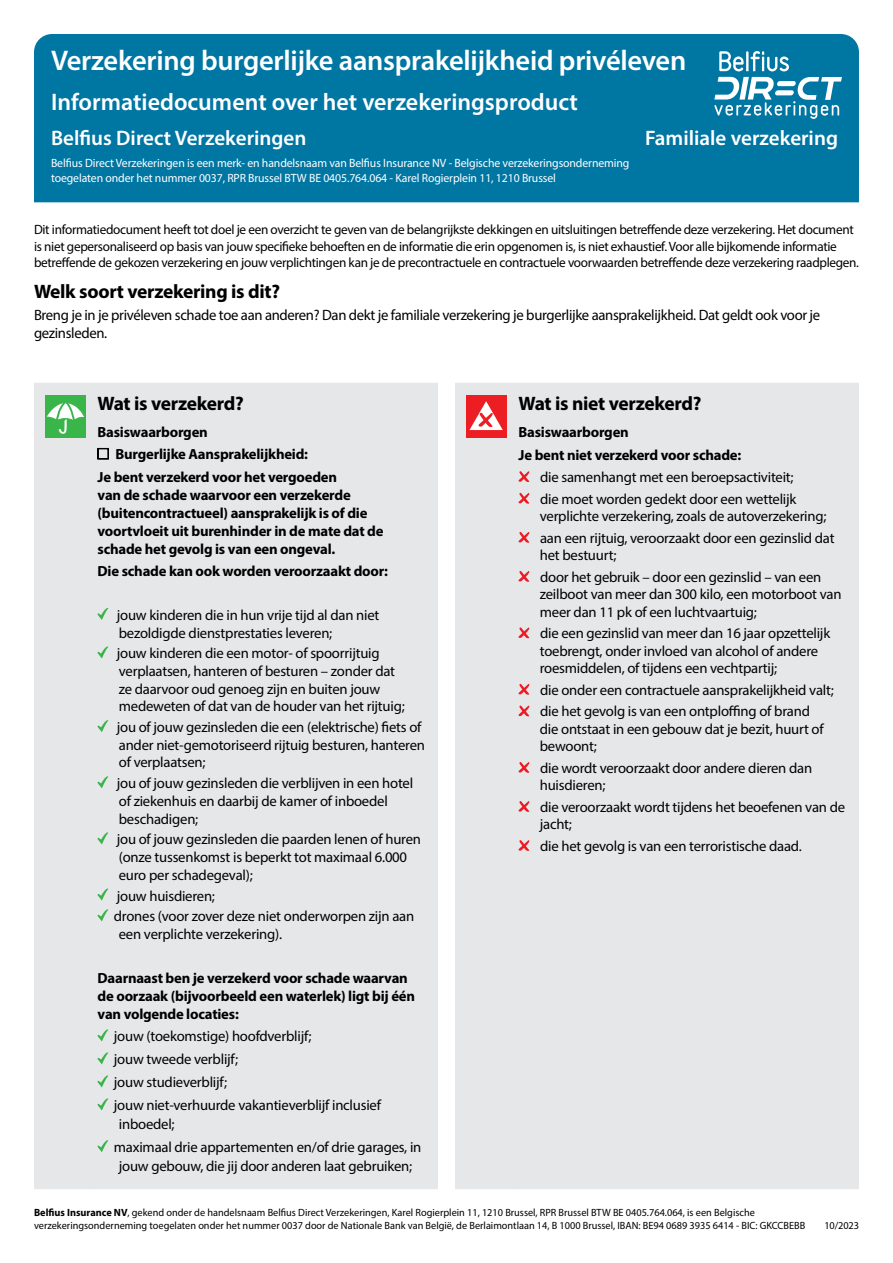
<style>
.page{position:relative;width:893px;height:1263px;background:#fff}
.page>*{position:absolute;margin:0;border:0;box-sizing:border-box;transform-origin:0 0}
.t1{font:600 28.5px "Myriad Pro";letter-spacing:-.01em;color:#fff}
.t2{font:600 24px "Myriad Pro";color:#fff}
.t3{font:600 21px "Myriad Pro";color:#fff}
.t4{font:700 19.5px "Myriad Pro";letter-spacing:-.015em;color:#000}
.t5{font:15px/18px "Myriad Pro";letter-spacing:-.025em;color:#000}
.t6{font:14.7px/17.7px "Myriad Pro";letter-spacing:-.015em;color:#000}
.t7{font:700 14.7px/18px "Myriad Pro";letter-spacing:-.015em;color:#000}
.t8{font:13.5px/16.2px "Myriad Pro";letter-spacing:-.025em;color:#000}
.t9{font:12px/14.4px "Myriad Pro";letter-spacing:-.01em;color:#fff}
.t10{font:10.5px/12.6px "Myriad Pro";color:#000}
.s1{font-weight:700}
</style>
<div class="page">
<div style="left:34px;top:34px;width:825px;height:168px;background:#0076a3"></div>
<div style="left:34px;top:383px;width:825px;height:806px;background:#e6e7e8"></div>
<div style="left:45px;top:395px;width:41px;height:43px;background:#39b54a"></div>
<svg style="left:46px;top:399px;width:38px;height:35px"></svg>
<svg style="left:97px;top:448px;width:12px;height:11px"></svg>
<svg style="left:97px;top:608px;width:11px;height:12px"></svg>
<svg style="left:97px;top:646px;width:11px;height:12px"></svg>
<svg style="left:97px;top:720px;width:11px;height:12px"></svg>
<svg style="left:97px;top:776px;width:11px;height:12px"></svg>
<svg style="left:97px;top:832px;width:11px;height:12px"></svg>
<svg style="left:97px;top:888px;width:11px;height:12px"></svg>
<svg style="left:97px;top:909px;width:11px;height:12px"></svg>
<svg style="left:97px;top:1029px;width:11px;height:12px"></svg>
<svg style="left:97px;top:1052px;width:11px;height:12px"></svg>
<svg style="left:97px;top:1075px;width:11px;height:12px"></svg>
<svg style="left:97px;top:1098px;width:11px;height:12px"></svg>
<svg style="left:97px;top:1140px;width:11px;height:12px"></svg>
<div style="left:466px;top:395px;width:41px;height:43px;background:#ed1d24"></div>
<svg style="left:469px;top:401px;width:34px;height:29px"></svg>
<svg style="left:519px;top:471px;width:10px;height:11px"></svg>
<svg style="left:519px;top:493px;width:10px;height:11px"></svg>
<svg style="left:519px;top:532px;width:10px;height:11px"></svg>
<svg style="left:519px;top:571px;width:10px;height:11px"></svg>
<svg style="left:519px;top:627px;width:10px;height:11px"></svg>
<svg style="left:519px;top:684px;width:10px;height:11px"></svg>
<svg style="left:519px;top:705px;width:10px;height:11px"></svg>
<svg style="left:519px;top:762px;width:10px;height:11px"></svg>
<svg style="left:519px;top:801px;width:10px;height:11px"></svg>
<svg style="left:519px;top:840px;width:10px;height:11px"></svg>
<svg style="left:719px;top:51px;width:70px;height:20px"></svg>
<svg style="left:714px;top:77px;width:128px;height:42px"></svg>
<h1 class="t1" style="left:51px;top:43px;width:637px">Verzekering burgerlijke aansprakelijkheid privéleven</h1>
<h2 class="t2" style="left:51px;top:86px;width:528px">Informatiedocument over het verzekeringsproduct</h2>
<h3 class="t3" style="left:51px;top:124px;width:257px">Belfius Direct Verzekeringen</h3>
<h3 class="t3" style="left:645px;top:124px;width:194px">Familiale verzekering</h3>
<p class="t9" style="left:51px;top:156px;width:580px">Belfius Direct Verzekeringen is een merk- en handelsnaam van Belfius Insurance NV - Belgische verzekeringsonderneming toegelaten onder het nummer 0037, RPR Brussel BTW BE 0405.764.064 - Karel Rogierplein 11, 1210 Brussel</p>
<p class="t8" style="left:34px;top:222px;width:826px">Dit informatiedocument heeft tot doel je een overzicht te geven van de belangrijkste dekkingen en uitsluitingen betreffende deze verzekering. Het document is niet gepersonaliseerd op basis van jouw specifieke behoeften en de informatie die erin opgenomen is, is niet exhaustief. Voor alle bijkomende informatie betreffende de gekozen verzekering en jouw verplichtingen kan je de precontractuele en contractuele voorwaarden betreffende deze verzekering raadplegen.</p>
<h3 class="t4" style="left:34px;top:279px;width:247px">Welk soort verzekering is dit?</h3>
<p class="t5" style="left:34px;top:306px;width:788px">Breng je in je privéleven schade toe aan anderen? Dan dekt je familiale verzekering je burgerlijke aansprakelijkheid. Dat geldt ook voor je gezinsleden.</p>
<h3 class="t4" style="left:98px;top:391px;width:148px">Wat is verzekerd?</h3>
<p class="t7" style="left:98px;top:423px;width:112px">Basiswaarborgen</p>
<p class="t7" style="left:115px;top:445px;width:194px">Burgerlijke Aansprakelijkheid:</p>
<p class="t7" style="left:98px;top:467px;width:241px">Je bent verzekerd voor het vergoeden</p>
<p class="t7" style="left:98px;top:485px;width:287px">van de schade waarvoor een verzekerde (buitencontractueel) aansprakelijk is of die voortvloeit uit burenhinder in de mate dat de schade het gevolg is van een ongeval.</p>
<p class="t7" style="left:98px;top:561px;width:292px">Die schade kan ook worden veroorzaakt door:</p>
<p class="t6" style="left:117px;top:606px;width:264px">jouw kinderen die in hun vrije tijd al dan niet bezoldigde dienstprestaties leveren;</p>
<p class="t6" style="left:117px;top:644px;width:289px">jouw kinderen die een motor- of spoorrijtuig verplaatsen, hanteren of besturen – zonder dat ze daarvoor oud genoeg zijn en buiten jouw medeweten of dat van de houder van het rijtuig;</p>
<p class="t6" style="left:117px;top:718px;width:310px">jou of jouw gezinsleden die een (elektrische) fiets of ander niet-gemotoriseerd rijtuig besturen, hanteren of verplaatsen;</p>
<p class="t6" style="left:117px;top:774px;width:298px">jou of jouw gezinsleden die verblijven in een hotel of ziekenhuis en daarbij de kamer of inboedel beschadigen;</p>
<p class="t6" style="left:117px;top:830px;width:306px">jou of jouw gezinsleden die paarden lenen of huren (onze tussenkomst is beperkt tot maximaal 6.000 euro per schadegeval);</p>
<p class="t6" style="left:114px;top:885px;width:302px;line-height:20.9px">jouw huisdieren;<br>drones (voor zover deze niet onderworpen zijn aan</p>
<p class="t6" style="left:119px;top:925px;width:165px">een verplichte verzekering).</p>
<p class="t7" style="left:98px;top:969px;width:319px">Daarnaast ben je verzekerd voor schade waarvan de oorzaak (bijvoorbeeld een waterlek) ligt bij één van volgende locaties:</p>
<p class="t6" style="left:114px;top:1025px;width:269px;line-height:23px">jouw (toekomstige) hoofdverblijf;<br>jouw tweede verblijf;<br>jouw studieverblijf;<br>jouw niet-verhuurde vakantieverblijf inclusief</p>
<p class="t6" style="left:114px;top:1112px;width:309px;line-height:23px;text-indent:5px">inboedel;<br>maximaal drie appartementen en/of drie garages, in</p>
<p class="t6" style="left:119px;top:1157px;width:295px">jouw gebouw, die jij door anderen laat gebruiken;</p>
<h3 class="t4" style="left:519px;top:391px;width:184px">Wat is niet verzekerd?</h3>
<p class="t7" style="left:519px;top:420px;width:224px;line-height:23px">Basiswaarborgen<br>Je bent niet verzekerd voor schade:</p>
<p class="t6" style="left:540px;top:466px;width:258px;line-height:21.6px">die samenhangt met een beroepsactiviteit; die moet worden gedekt door een wettelijk</p>
<p class="t6" style="left:540px;top:505px;width:296px;line-height:21.6px">verplichte verzekering, zoals de autoverzekering; aan een rijtuig, veroorzaakt door een gezinslid dat</p>
<p class="t6" style="left:540px;top:544px;width:283px;line-height:21.6px">het bestuurt;<br>door het gebruik – door een gezinslid – van een</p>
<p class="t6" style="left:540px;top:585px;width:303px">zeilboot van meer dan 300 kilo, een motorboot van meer dan 11 pk of een luchtvaartuig;</p>
<p class="t6" style="left:540px;top:624px;width:292px">die een gezinslid van meer dan 16 jaar opzettelijk toebrengt, onder invloed van alcohol of andere roesmiddelen, of tijdens een vechtpartij;</p>
<p class="t6" style="left:540px;top:679px;width:295px;line-height:21.6px">die onder een contractuele aansprakelijkheid valt; die het gevolg is van een ontploffing of brand</p>
<p class="t6" style="left:540px;top:720px;width:285px">die ontstaat in een gebouw dat je bezit, huurt of bewoont;</p>
<p class="t6" style="left:540px;top:759px;width:274px">die wordt veroorzaakt door andere dieren dan huisdieren;</p>
<p class="t6" style="left:540px;top:798px;width:307px">die veroorzaakt wordt tijdens het beoefenen van de jacht;</p>
<p class="t6" style="left:540px;top:837px;width:263px">die het gevolg is van een terroristische daad.</p>
<p class="t10" style="left:34px;top:1206px;width:773px"><span class="s1">Belfius Insurance NV</span>, gekend onder de handelsnaam Belfius Direct Verzekeringen, Karel Rogierplein 11, 1210 Brussel, RPR Brussel BTW BE 0405.764.064, is een Belgische verzekeringsonderneming toegelaten onder het nummer 0037 door de Nationale Bank van België, de Berlaimontlaan 14, B 1000 Brussel, IBAN: BE94 0689 3935 6414 - BIC: GKCCBEBB</p>
<p class="t10" style="left:824px;top:1219px;width:36px">10/2023</p>
</div>
